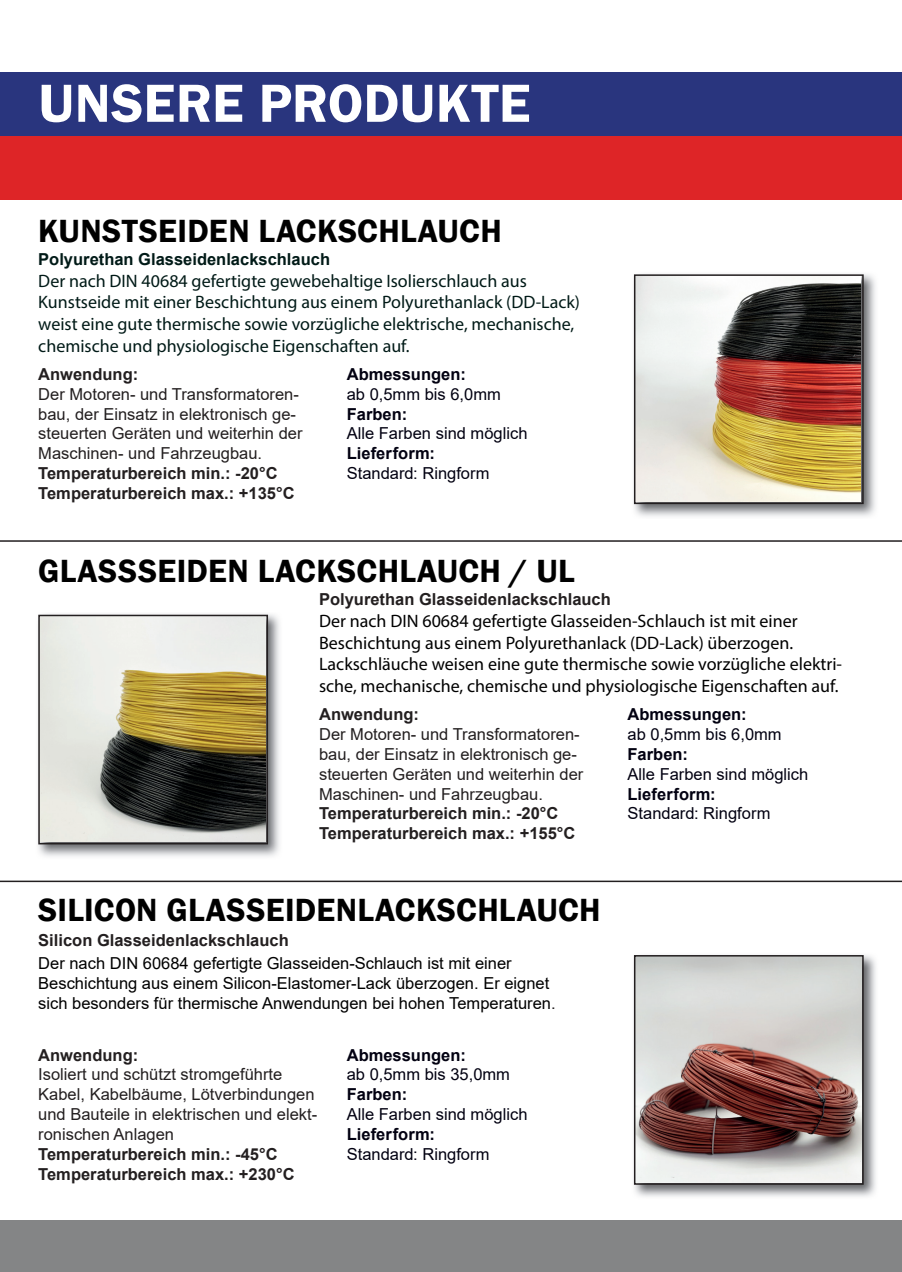
<style>
.page{position:relative;width:902px;height:1272px;background:#fff}
.page>*{position:absolute;margin:0;border:0;box-sizing:border-box;transform-origin:0 0}
.t1{font:600 55.5px "Franklin Gothic";letter-spacing:.005em;color:#fff}
.t2{font:600 33px "Franklin Gothic";letter-spacing:.01em;color:#000}
.t3{font:18px/21.6px "Myriad Pro";color:#000}
.t4{font:18px/21.6px "Myriad Pro";color:#001a17}
.t5{font:16.5px/19.8px "Arial";color:#231f20}
.t6{font:700 16.5px/19.8px "Arial";color:#231f20}
.t7{font:16.5px/19.8px "Arial";color:#000}
.t8{font:16.5px "Arial";color:#020111}
.t9{font:700 16.5px "Arial";color:#020111}
.t10{font:700 16.5px "Arial";color:#001a17}
.s1{color:#231f20}
</style>
<div class="page">
<div style="left:0;top:136px;width:901px;height:64px;background:#de2527"></div>
<div style="left:0;top:72px;width:901px;height:64px;background:#29357e"></div>
<img style="left:633px;top:955px;width:243px;height:242px">
<img style="left:637px;top:958px;width:223px;height:223px">
<div style="left:634px;top:955px;width:229px;height:229px;border:2px solid #231f20"></div>
<img style="left:38px;top:614px;width:242px;height:243px">
<img style="left:41px;top:617px;width:224px;height:224px">
<div style="left:38px;top:614px;width:230px;height:230px;border:2px solid #231f20"></div>
<hr style="left:0;top:540px;width:901px;height:1px;background:#231f20">
<hr style="left:0;top:880px;width:901px;height:2px;background:#231f20">
<div style="left:0;top:1220px;width:901px;height:51px;background:#848586"></div>
<img style="left:633px;top:274px;width:243px;height:243px">
<img style="left:637px;top:277px;width:223px;height:224px">
<div style="left:634px;top:274px;width:229px;height:230px;border:2px solid #231f20"></div>
<h1 class="t1" style="left:30px;top:68px;width:493px">UNSERE PRODUKTE</h1>
<h1 class="t1" style="left:38px;top:69px;width:493px">UNSERE PRODUKTE</h1>
<h2 class="t2" style="left:38px;top:210px;width:465px">KUNSTSEIDEN LACKSCHLAUCH</h2>
<p class="t10" style="left:38px;top:248px;width:293px">Polyurethan Glasseidenlackschlauch</p>
<p class="t4" style="left:38px;top:269px;width:543px">Der nach DIN 40684 gefertigte gewebehaltige Isolierschlauch aus Kunstseide mit einer Beschichtung aus einem Polyurethanlack (DD-Lack) weist eine gute thermische sowie vorzügliche elektrische, mechanische, chemische und physiologische Eigenschaften auf.</p>
<p class="t9" style="left:347px;top:362px;width:121px">Abmessungen:</p>
<p class="t8" style="left:347px;top:382px;width:156px">ab 0,5mm bis 6,0mm</p>
<p class="t9" style="left:347px;top:402px;width:62px">Farben:</p>
<p class="t8" style="left:347px;top:422px;width:182px">Alle Farben sind möglich</p>
<p class="t9" style="left:347px;top:442px;width:90px">Lieferform:</p>
<p class="t8" style="left:347px;top:462px;width:144px">Standard: Ringform</p>
<p class="t6" style="left:38px;top:364px;width:101px">Anwendung:</p>
<p class="t5" style="left:38px;top:384px;width:266px">Der Motoren- und Transformatoren&shy;bau, der Einsatz in elektronisch ge&shy;steuerten Geräten und weiterhin der Maschinen- und Fahrzeugbau.</p>
<p class="t6" style="left:38px;top:463px;width:258px">Temperaturbereich min.: -20°C<br>Temperaturbereich max.: +135°C</p>
<h2 class="t2" style="left:38px;top:550px;width:538px">GLASSSEIDEN LACKSCHLAUCH / UL</h2>
<p class="t6" style="left:319px;top:590px;width:293px">Polyurethan Glasseidenlackschlauch</p>
<p class="t3" style="left:319px;top:610px;width:524px">Der nach DIN 60684 gefertigte Glasseiden-Schlauch ist mit einer Beschichtung aus einem Polyurethanlack (DD-Lack) überzogen.<br>Lackschläuche weisen eine gute thermische sowie vorzügliche elektri&shy;sche, mechanische, chemische und physiologische Eigenschaften auf.</p>
<p class="t9" style="left:627px;top:703px;width:121px">Abmessungen:</p>
<p class="t8" style="left:627px;top:723px;width:156px">ab 0,5mm bis 6,0mm</p>
<p class="t9" style="left:627px;top:742px;width:62px">Farben:</p>
<p class="t8" style="left:627px;top:762px;width:182px">Alle Farben sind möglich</p>
<p class="t9" style="left:627px;top:782px;width:90px">Lieferform:</p>
<p class="t8" style="left:627px;top:802px;width:144px">Standard: Ringform</p>
<p class="t6" style="left:319px;top:704px;width:101px">Anwendung:</p>
<p class="t5" style="left:319px;top:724px;width:266px">Der Motoren- und Transformatoren&shy;bau, der Einsatz in elektronisch ge&shy;steuerten Geräten und weiterhin der Maschinen- und Fahrzeugbau.</p>
<p class="t6" style="left:319px;top:803px;width:258px">Temperaturbereich min.: -20°C<br>Temperaturbereich max.: +155°C</p>
<h2 class="t2" style="left:38px;top:889px;width:564px">SILICON GLASSEIDENLACKSCHLAUCH</h2>
<p class="t6" style="left:38px;top:930px;width:252px">Silicon Glasseidenlackschlauch</p>
<p class="t7" style="left:38px;top:953px;width:519px">Der nach DIN 60684 gefertigte Glasseiden-Schlauch ist mit einer<br>Beschichtung aus einem Silicon-Elastomer-Lack überzogen. Er eignet sich besonders für thermische Anwendungen bei hohen Temperaturen<span class="s1">.</span></p>
<p class="t9" style="left:347px;top:1043px;width:121px">Abmessungen:</p>
<p class="t8" style="left:347px;top:1063px;width:165px">ab 0,5mm bis 35,0mm</p>
<p class="t9" style="left:347px;top:1082px;width:62px">Farben:</p>
<p class="t8" style="left:347px;top:1102px;width:182px">Alle Farben sind möglich</p>
<p class="t9" style="left:347px;top:1122px;width:90px">Lieferform:</p>
<p class="t8" style="left:347px;top:1142px;width:144px">Standard: Ringform</p>
<p class="t6" style="left:38px;top:1045px;width:101px">Anwendung:</p>
<p class="t5" style="left:38px;top:1064px;width:280px">Isoliert und schützt stromgeführte Kabel, Kabelbäume, Lötverbindungen und Bauteile in elektrischen und elekt&shy;ronischen Anlagen</p>
<p class="t6" style="left:38px;top:1144px;width:258px">Temperaturbereich min.: -45°C<br>Temperaturbereich max.: +230°C</p>
</div>
